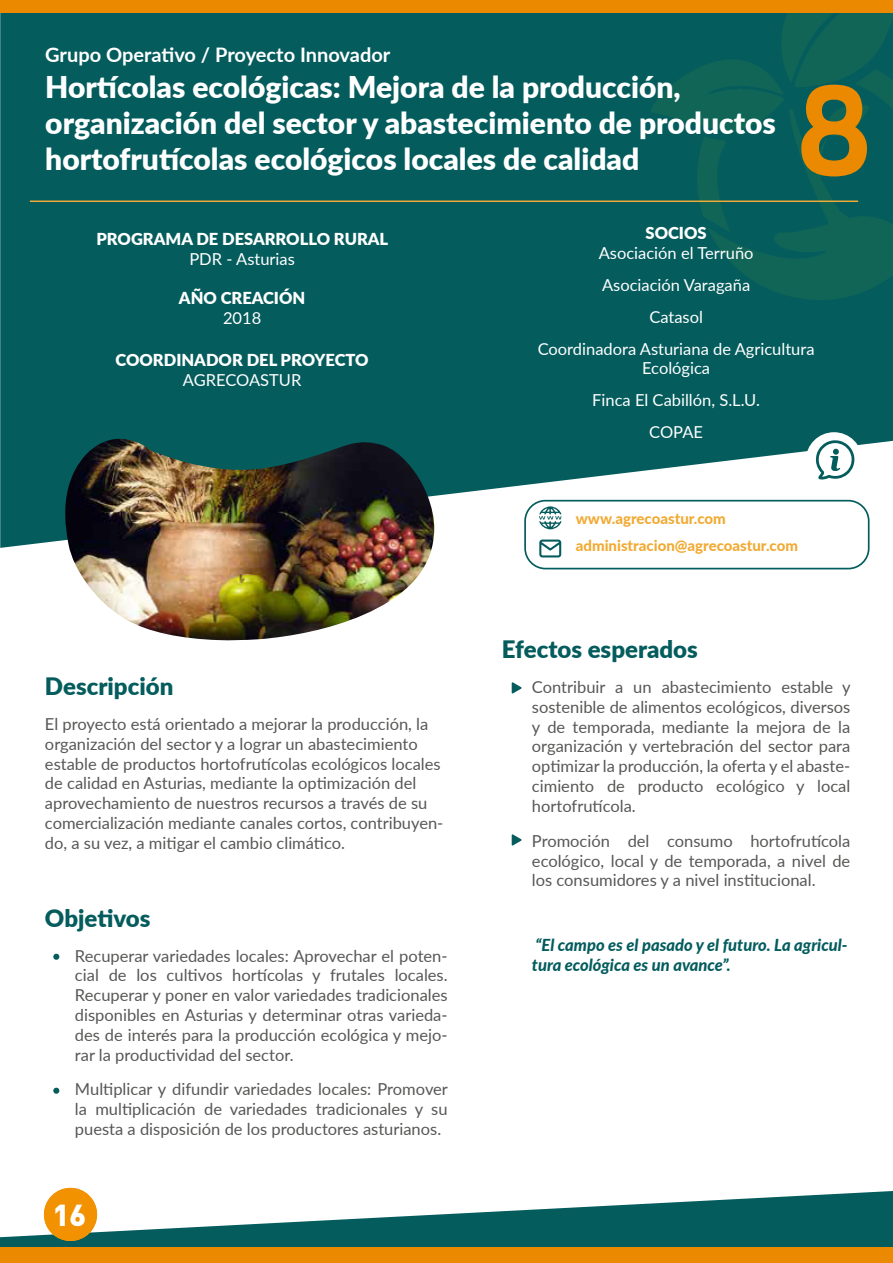
<style>
.page{position:relative;width:893px;height:1263px;background:#fff}
.page>*{position:absolute;margin:0;border:0;box-sizing:border-box;transform-origin:0 0}
.t1{font:700 135px "Coversans";color:#eb8a00}
.t2{font:900 30px/36px "Lato";color:#fff}
.t3{font:900 30px "DIN Pro";color:#fff}
.t4{font:900 24px "Lato";color:#045c5d}
.t5{font:700 19.95px "Lato";letter-spacing:-.005em;color:#fff}
.t6{font:16.5px/19.8px "Lato";color:#575756;text-align:justify}
.t7{font:16.5px/31.8px "Lato";color:#fff;text-align:center}
.t8{font:900 16.5px "Lato";color:#fff}
.t9{font:italic 800 16.5px/19.8px "Lato";color:#045c5d}
.t10{font:800 15px/27px "Lato";color:#f1aa33}
</style>
<div class="page">
<svg style="left:0;top:13px;width:893px;height:535px;background:#1a6a6b"></svg>
<svg style="left:651px;top:13px;width:242px;height:287px;background:#095f5a"></svg>
<hr style="left:30px;top:201px;width:828px;height:1px;background:#f1aa33">
<div style="left:806px;top:432px;width:56px;height:57px;background:#fff;border-radius:50%"></div>
<svg style="left:816px;top:440px;width:38px;height:40px"></svg>
<svg style="left:512px;top:682px;width:10px;height:12px"></svg>
<svg style="left:512px;top:834px;width:10px;height:12px"></svg>
<svg style="left:0;top:1189px;width:893px;height:58px;fill:#045c5d"></svg>
<div style="left:0;top:1247px;width:893px;height:16px;background:#eb8a00"></div>
<div style="left:0;top:0;width:893px;height:13px;background:#eb8a00"></div>
<svg style="left:539px;top:506px;width:23px;height:23px"></svg>
<svg style="left:539px;top:539px;width:22px;height:18px"></svg>
<div style="left:524px;top:500px;width:345px;height:69px;border:2px solid #045c5d;border-radius:20px"></div>
<svg style="left:53px;top:954px;width:6px;height:6px"></svg>
<div style="left:53px;top:1087px;width:6px;height:7px;background:#045c5d;border-radius:50%"></div>
<img style="left:64px;top:439px;width:370px;height:202px">
<div style="left:44px;top:1188px;width:53px;height:53px;background:#f39200;border-radius:50%"></div>
<p class="t5" style="left:45px;top:40px;width:347px">Grupo Operativo / Proyecto Innovador</p>
<h2 class="t2" style="left:45px;top:68px;width:732px">Hortícolas ecológicas: Mejora de la producción, organización del sector y abastecimiento de productos hortofrutícolas ecológicos locales de calidad</h2>
<h1 class="t1" style="left:796px;top:53px;width:77px">8</h1>
<p class="t8" style="left:96px;top:226px;width:293px">PROGRAMA DE DESARROLLO RURAL</p>
<p class="t7" style="left:189px;top:242px;width:107px">PDR - Asturias</p>
<p class="t8" style="left:179px;top:286px;width:128px">AÑO CREACIÓN</p>
<p class="t7" style="left:223px;top:301px;width:40px">2018</p>
<p class="t8" style="left:116px;top:348px;width:255px">COORDINADOR DEL PROYECTO</p>
<p class="t7" style="left:183px;top:363px;width:120px">AGRECOASTUR</p>
<h3 class="t4" style="left:45px;top:668px;width:130px">Descripción</h3>
<p class="t6" style="left:45px;top:713px;width:400px;text-align:left">El proyecto está orientado a mejorar la producción, la organización del sector y a lograr un abastecimiento estable de productos hortofrutícolas ecológicos locales de calidad en Asturias, mediante la optimización del aprovechamiento de nuestros recursos a través de su comercialización mediante canales cortos, contribuyen&shy;do, a su vez, a mitigar el cambio climático.</p>
<h3 class="t4" style="left:45px;top:900px;width:107px">Objetivos</h3>
<p class="t6" style="left:75px;top:945px;width:374px">Recuperar variedades locales: Aprovechar el poten&shy;cial de los cultivos hortícolas y frutales locales.<br>Recuperar y poner en valor variedades tradicionales disponibles en Asturias y determinar otras varieda&shy;des de interés para la producción ecológica y mejo&shy;rar la productividad del sector.</p>
<p class="t6" style="left:75px;top:1079px;width:374px">Multiplicar y difundir variedades locales: Promover la multiplicación de variedades tradicionales y su puesta a disposición de los productores asturianos.</p>
<h2 class="t3" style="left:53px;top:1195px;width:35px">16</h2>
<p class="t8" style="left:646px;top:221px;width:63px">SOCIOS</p>
<p class="t7" style="left:538px;top:237px;width:278px">Asociación el Terruño<br>Asociación Varagaña<br>Catasol<br>Coordinadora Asturiana de Agricultura</p>
<p class="t7" style="left:592px;top:352px;width:169px">Ecológica<br>Finca El Cabillón, S.L.U.<br>COPAE</p>
<p class="t10" style="left:576px;top:505px;width:224px">www.agrecoastur.com administracion@agrecoastur.com</p>
<h3 class="t4" style="left:502px;top:631px;width:197px">Efectos esperados</h3>
<p class="t6" style="left:532px;top:676px;width:320px">Contribuir a un abastecimiento estable y sostenible de alimentos ecológicos, diversos y de temporada, mediante la mejora de la organización y vertebración del sector para optimizar la producción, la oferta y el abaste&shy;cimiento de producto ecológico y local hortofrutícola.</p>
<p class="t6" style="left:532px;top:830px;width:320px">Promoción del consumo hortofrutícola ecológico, local y de temporada, a nivel de los consumidores y a nivel institucional.</p>
<p class="t9" style="left:532px;top:934px;width:317px">“El campo es el pasado y el futuro. La agricul&shy;tura ecológica es un avance”.</p>
</div>
